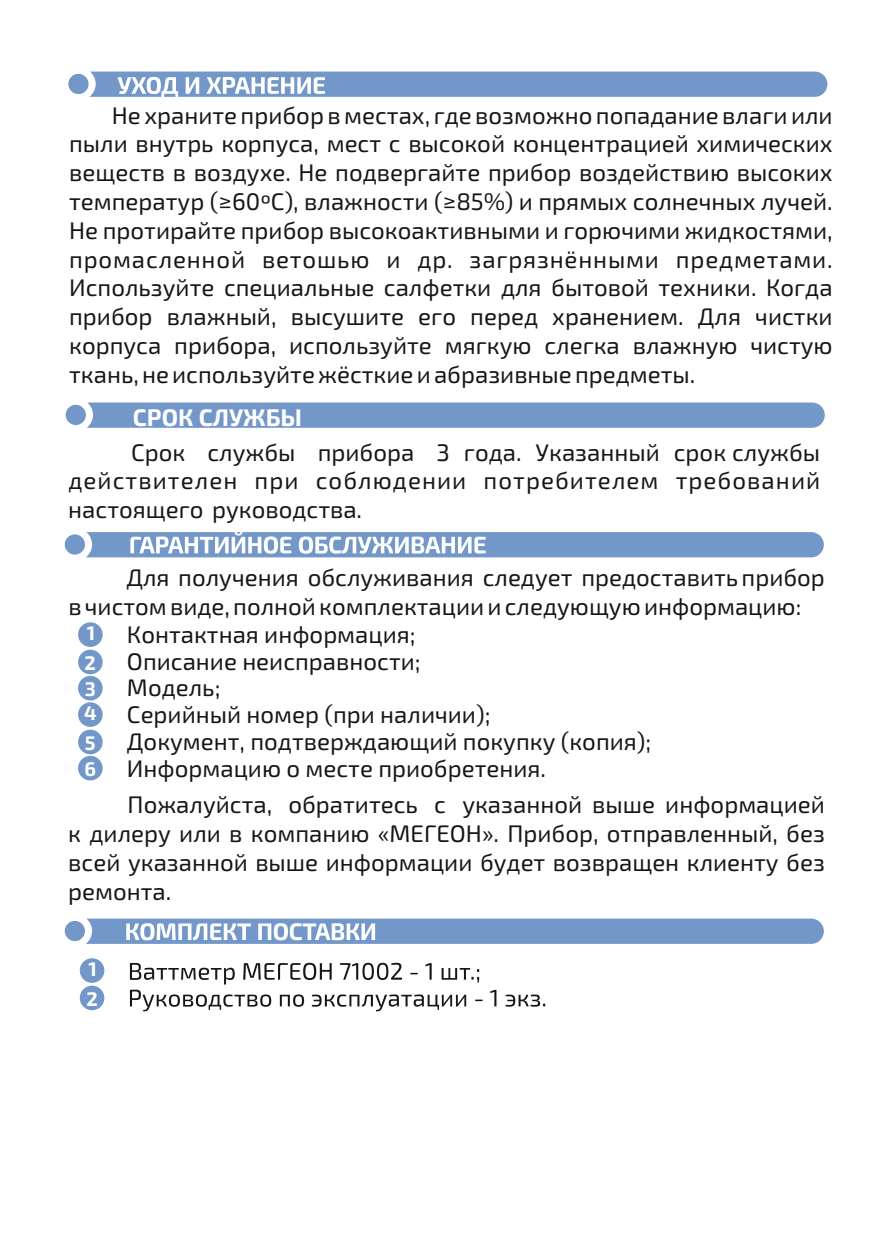
<style>
.page{position:relative;width:893px;height:1259px;background:#fff}
.page>*{position:absolute;margin:0;border:0;box-sizing:border-box;transform-origin:0 0}
.t1{font:24px/28.8px "Exo 2.0";color:#151616;text-align:justify}
.t2{font:700 24px "Exo 2.0";color:#fff}
.t3{font:700 19.8px/30.3px "Exo 2.0";color:#fff}
</style>
<div class="page">
<svg style="left:68px;top:72px;width:759px;height:25px;background:#82a3ce"></svg>
<svg style="left:66px;top:402px;width:759px;height:26px;background:#789bca"></svg>
<svg style="left:65px;top:918px;width:759px;height:26px;background:#87a7d0"></svg>
<svg style="left:65px;top:532px;width:759px;height:25px;background:#8caad2"></svg>
<div style="left:78px;top:622px;width:25px;height:25px;background:#7297c8;border-radius:50%"></div>
<div style="left:78px;top:650px;width:25px;height:24px;background:#7297c8;border-radius:50%"></div>
<div style="left:78px;top:676px;width:25px;height:24px;background:#7297c8;border-radius:50%"></div>
<div style="left:78px;top:702px;width:25px;height:25px;background:#7297c8;border-radius:50%"></div>
<div style="left:78px;top:729px;width:25px;height:25px;background:#7297c8;border-radius:50%"></div>
<div style="left:78px;top:756px;width:25px;height:24px;background:#7297c8;border-radius:50%"></div>
<div style="left:80px;top:958px;width:24px;height:25px;background:#7297c8;border-radius:50%"></div>
<div style="left:80px;top:985px;width:24px;height:25px;background:#7297c8;border-radius:50%"></div>
<svg style="left:130px;top:962px;width:415px;height:49px"></svg>
<p class="t1" style="left:69px;top:103px;width:765px;text-indent:43px">Не храните прибор в местах, где возможно попадание влаги или пыли внутрь корпуса, мест с высокой концентрацией химических веществ в воздухе. Не подвергайте прибор воздействию высоких температур (≥60ºС), влажности (≥85%) и прямых солнечных лучей.<br>Не протирайте прибор высокоактивными и горючими жидкостями, промасленной ветошью и др. загрязнёнными предметами.<br>Используйте специальные салфетки для бытовой техники. Когда прибор влажный, высушите его перед хранением. Для чистки корпуса прибора, используйте мягкую слегка влажную чистую ткань, не используйте жёсткие и абразивные предметы.</p>
<p class="t2" style="left:133px;top:409px;width:171px">СРОК СЛУЖБЫ</p>
<p class="t1" style="left:68px;top:440px;width:753px;text-indent:63px">Срок службы прибора 3 года. Указанный срок службы действителен при соблюдении потребителем требований настоящего руководства.</p>
<p class="t1" style="left:126px;top:565px;width:700px">Для получения обслуживания следует предоставить прибор</p>
<p class="t1" style="left:68px;top:594px;width:734px">в чистом виде, полной комплектации и следующую информацию:</p>
<p class="t1" style="left:127px;top:622px;width:290px">Контактная информация;</p>
<p class="t1" style="left:127px;top:649px;width:295px">Описание неисправности;</p>
<p class="t1" style="left:127px;top:676px;width:95px">Модель;</p>
<p class="t1" style="left:127px;top:702px;width:365px">Серийный номер (при наличии);</p>
<p class="t1" style="left:127px;top:729px;width:526px">Документ, подтверждающий покупку (копия);</p>
<p class="t1" style="left:127px;top:756px;width:420px">Информацию о месте приобретения.</p>
<p class="t3" style="left:85px;top:620px;width:13px">1<br>2</p>
<p class="t3" style="left:84px;top:679px;width:14px;line-height:23.7px">3<br>4</p>
<p class="t3" style="left:84px;top:732px;width:13px;line-height:26.1px">5<br>6</p>
<p class="t1" style="left:68px;top:792px;width:758px;text-indent:59px">Пожалуйста, обратитесь с указанной выше информацией к дилеру или в компанию «МЕГЕОН». Прибор, отправленный, без всей указанной выше информации будет возвращен клиенту без ремонта.</p>
<p class="t3" style="left:86px;top:955px;width:13px">1<br>2</p>
</div>
